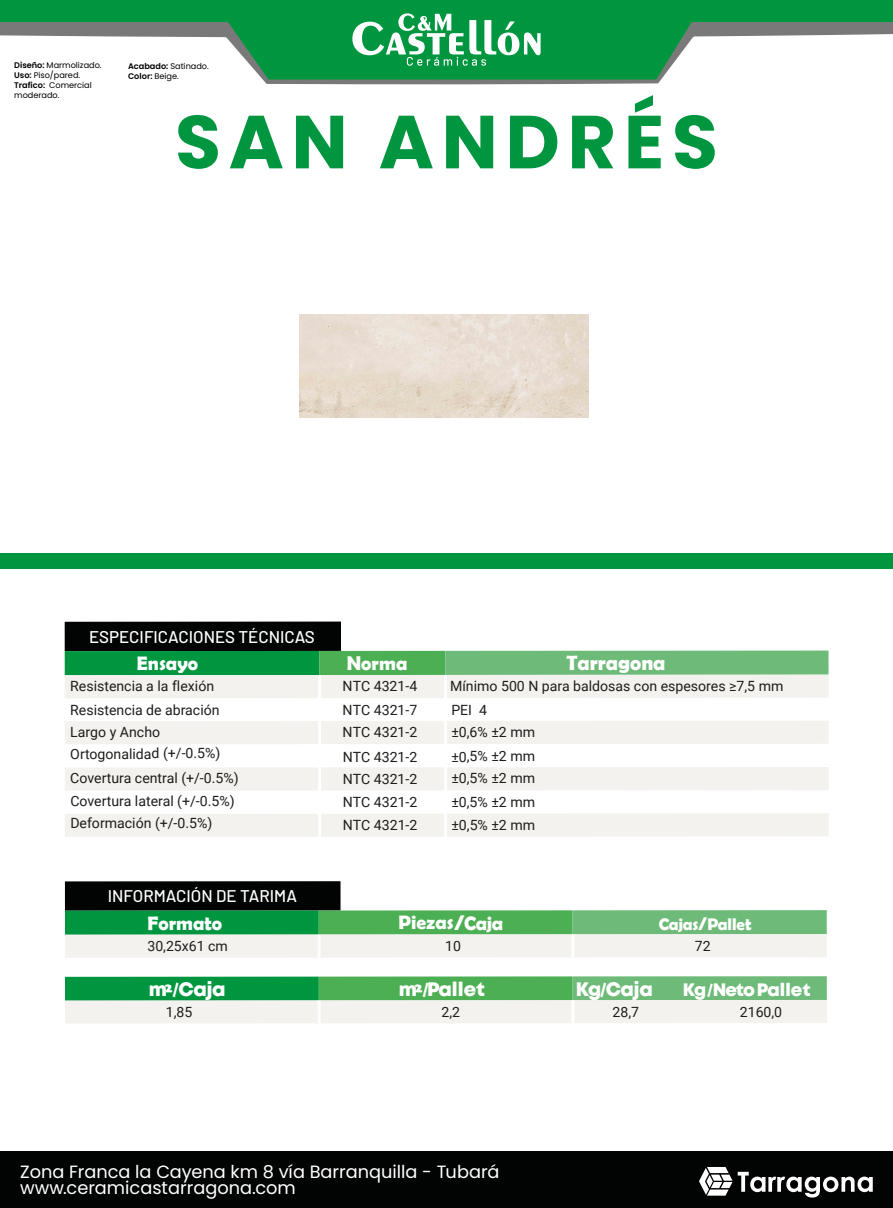
<style>
.page{position:relative;width:893px;height:1208px;background:#fff}
.page>*{position:absolute;margin:0;border:0;box-sizing:border-box;transform-origin:0 0}
.t1{font:700 75px "Poppins";letter-spacing:.1em;color:#009640}
.t2{font:700 21px "Berlin Sans FB Demi";color:#fff}
.t3{font:700 19.5px "Berlin Sans FB Demi";color:#fff}
.t4{font:19.5px "Mont Heavy DEMO";letter-spacing:-.02em;color:#fff}
.t5{font:18px "Mont Heavy DEMO";letter-spacing:-.04em;color:#fff}
.t6{font:17.7px/16.5px "Poppins";color:#fff}
.t7{font:500 16.95px "Barlow";color:#fff}
.t8{font:700 16.95px "Berlin Sans FB Demi";letter-spacing:-.02em;color:#fff}
.t9{font:14.1px/23.4px "Roboto";color:#1d1d1b}
.t10{font:8.25px/9.8px "Poppins";color:#000}
.s1{font-weight:600}
.s2{font-family:"Cocogoose";font-weight:400}
.s3{font-family:"Berlin Sans FB Demi";font-weight:700}
</style>
<div class="page">
<hr style="left:263px;top:80px;width:398px;height:4px;background:#7a7979">
<svg style="left:0;top:0;width:893px;height:80px;fill:#009640"></svg>
<svg style="left:352px;top:13px;width:189px;height:53px"></svg>
<div style="left:0;top:553px;width:893px;height:16px;background:#009640"></div>
<div style="left:65px;top:621px;width:276px;height:30px;background:#020303"></div>
<div style="left:65px;top:651px;width:254px;height:24px;background:#009640"></div>
<div style="left:319px;top:651px;width:126px;height:24px;background:#4daf54"></div>
<div style="left:445px;top:650px;width:383px;height:25px;background:#6eba78"></div>
<div style="left:65px;top:674px;width:763px;height:24px;background:#f4f2ef"></div>
<div style="left:65px;top:721px;width:763px;height:23px;background:#f4f2ef"></div>
<div style="left:65px;top:767px;width:764px;height:23px;background:#f4f2ef"></div>
<div style="left:65px;top:813px;width:764px;height:24px;background:#f4f2ef"></div>
<hr style="left:318px;top:675px;width:3px;height:162px;background:#fff">
<hr style="left:444px;top:675px;width:3px;height:162px;background:#fff">
<div style="left:65px;top:881px;width:276px;height:29px;background:#020303"></div>
<div style="left:65px;top:910px;width:254px;height:24px;background:#009640"></div>
<div style="left:319px;top:910px;width:254px;height:24px;background:#4daf54"></div>
<div style="left:573px;top:910px;width:254px;height:24px;background:#6eba78"></div>
<div style="left:65px;top:976px;width:254px;height:25px;background:#009640"></div>
<div style="left:319px;top:976px;width:254px;height:24px;background:#4daf54"></div>
<div style="left:573px;top:976px;width:254px;height:24px;background:#6eba78"></div>
<div style="left:65px;top:934px;width:762px;height:23px;background:#f4f2ef"></div>
<hr style="left:318px;top:935px;width:3px;height:22px;background:#fff">
<hr style="left:571px;top:934px;width:3px;height:23px;background:#fff">
<div style="left:65px;top:1000px;width:762px;height:23px;background:#f4f2ef"></div>
<hr style="left:318px;top:1000px;width:3px;height:23px;background:#fff">
<hr style="left:571px;top:1000px;width:3px;height:23px;background:#fff">
<div style="left:0;top:1152px;width:893px;height:56px;background:#020303"></div>
<svg style="left:699px;top:1167px;width:33px;height:28px"></svg>
<svg style="left:738px;top:1171px;width:135px;height:26px"></svg>
<img style="left:299px;top:314px;width:289px;height:103px">
<p class="t10" style="left:14px;top:60px;width:89px"><span class="s1">Diseño:</span> Marmolizado.<br><span class="s1">Uso:</span> Piso/pared.<br><span class="s1">Trafico:</span> Comercial moderado.</p>
<p class="t10" style="left:128px;top:61px;width:82px"><span class="s1">Acabado:</span> Satinado.<br><span class="s1">Color:</span> Beige.</p>
<h1 class="t1" style="left:175px;top:99px;width:544px">SAN ANDRÉS</h1>
<p class="t7" style="left:89px;top:624px;width:227px">ESPECIFICACIONES TÉCNICAS</p>
<p class="t9" style="left:70px;top:674px;width:145px">Resistencia a la flexión</p>
<p class="t9" style="left:343px;top:673px;width:76px;line-height:23.9px">NTC 4321-4<br>NTC 4321-7</p>
<p class="t9" style="left:343px;top:719px;width:76px;line-height:24.8px">NTC 4321-2<br>NTC 4321-2</p>
<p class="t9" style="left:343px;top:766px;width:76px;text-align:justify">NTC 4321-2<br>NTC 4321-2<br>NTC 4321-2</p>
<h3 class="t3" style="left:137px;top:652px;width:63px">Ensayo</h3>
<h3 class="t3" style="left:347px;top:652px;width:62px">Norma</h3>
<h2 class="t2" style="left:566px;top:650px;width:101px">Tarragona</h2>
<p class="t9" style="left:450px;top:673px;width:335px">Mínimo 500 N para baldosas con espesores ≥7,5 mm</p>
<p class="t9" style="left:70px;top:698px;width:152px;line-height:21.9px">Resistencia de abración<br>Largo y Ancho<br>Ortogonalidad (+/-0.5%)</p>
<p class="t9" style="left:70px;top:766px;width:170px;line-height:22.6px">Covertura central (+/-0.5%)<br>Covertura lateral (+/-0.5%)<br>Deformación (+/-0.5%)</p>
<p class="t9" style="left:451px;top:698px;width:85px;line-height:22px">PEI 4<br>±0,6% ±2 mm</p>
<p class="t9" style="left:451px;top:745px;width:85px;line-height:21.3px">±0,5% ±2 mm ±0,5% ±2 mm</p>
<p class="t9" style="left:451px;top:789px;width:85px">±0,5% ±2 mm ±0,5% ±2 mm</p>
<p class="t7" style="left:108px;top:883px;width:191px">INFORMACIÓN DE TARIMA</p>
<p class="t9" style="left:147px;top:934px;width:82px">30,25x61 cm</p>
<h3 class="t3" style="left:147px;top:911px;width:76px">Formato</h3>
<h3 class="t3" style="left:398px;top:911px;width:107px">Piezas<span class="s2">/</span>Caja</h3>
<p class="t8" style="left:659px;top:914px;width:94px">Cajas<span class="s2">/</span>Pallet</p>
<p class="t9" style="left:445px;top:933px;width:17px">10</p>
<p class="t9" style="left:695px;top:933px;width:17px">72</p>
<h3 class="t4" style="left:149px;top:978px;width:78px">m<span class="s3">²/</span>Caja</h3>
<h3 class="t4" style="left:399px;top:978px;width:88px">m<span class="s3">²/</span>Pallet</h3>
<h3 class="t4" style="left:576px;top:978px;width:78px">Kg<span class="s3">/</span>Caja</h3>
<p class="t5" style="left:683px;top:979px;width:129px">Kg<span class="s3">/</span>Neto Pallet</p>
<p class="t9" style="left:166px;top:999px;width:28px">1,85</p>
<p class="t9" style="left:441px;top:999px;width:20px">2,2</p>
<p class="t9" style="left:613px;top:999px;width:28px">28,7</p>
<p class="t9" style="left:740px;top:999px;width:44px">2160,0</p>
<p class="t6" style="left:20px;top:1163px;width:481px">Zona Franca la Cayena km 8 vía Barranquilla - Tubará www.ceramicastarragona.com</p>
</div>
